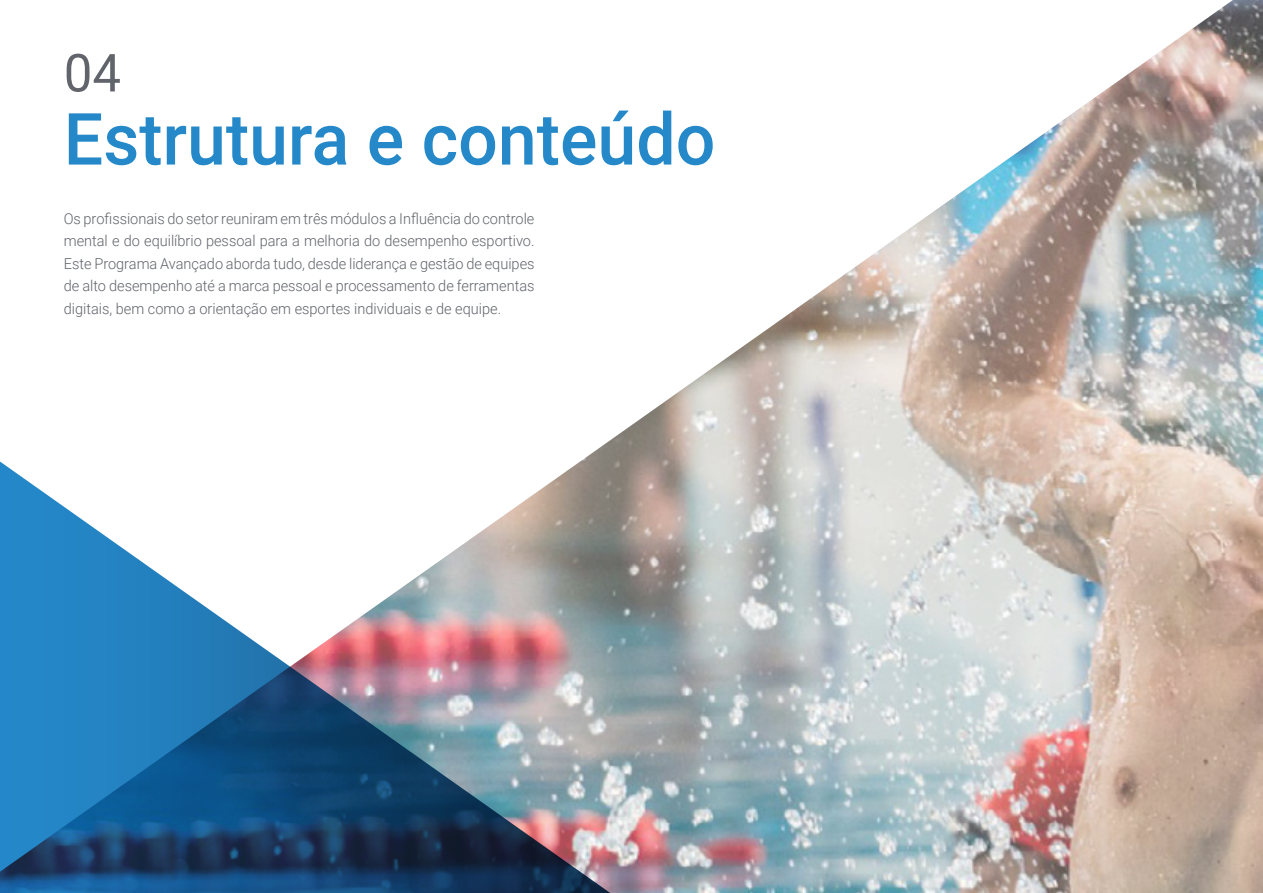
<style>
.page{position:relative;width:1263px;height:893px;background:#fff}
.page>*{position:absolute;margin:0;border:0;box-sizing:border-box;transform-origin:0 0}
.t1{font:500 72px "Roboto";color:#2488c9}
.t2{font:52.5px "Roboto";color:#61646a}
.t3{font:300 15px/22.5px "Roboto";color:#61646a;text-align:justify}
</style>
<div class="page">
<img style="left:602px;top:0;width:661px;height:893px">
<img style="left:0;top:446px;width:640px;height:447px">
<h2 class="t2" style="left:64px;top:36px;width:59px">04</h2>
<h1 class="t1" style="left:64px;top:89px;width:653px">Estrutura e conteúdo</h1>
<p class="t3" style="left:64px;top:207px;width:472px">Os profissionais do setor reuniram em três módulos a Influência do controle mental e do equilíbrio pessoal para a melhoria do desempenho esportivo.<br>Este Programa Avançado aborda tudo, desde liderança e gestão de equipes de alto desempenho até a marca pessoal e processamento de ferramentas digitais, bem como a orientação em esportes individuais e de equipe.</p>
</div>
